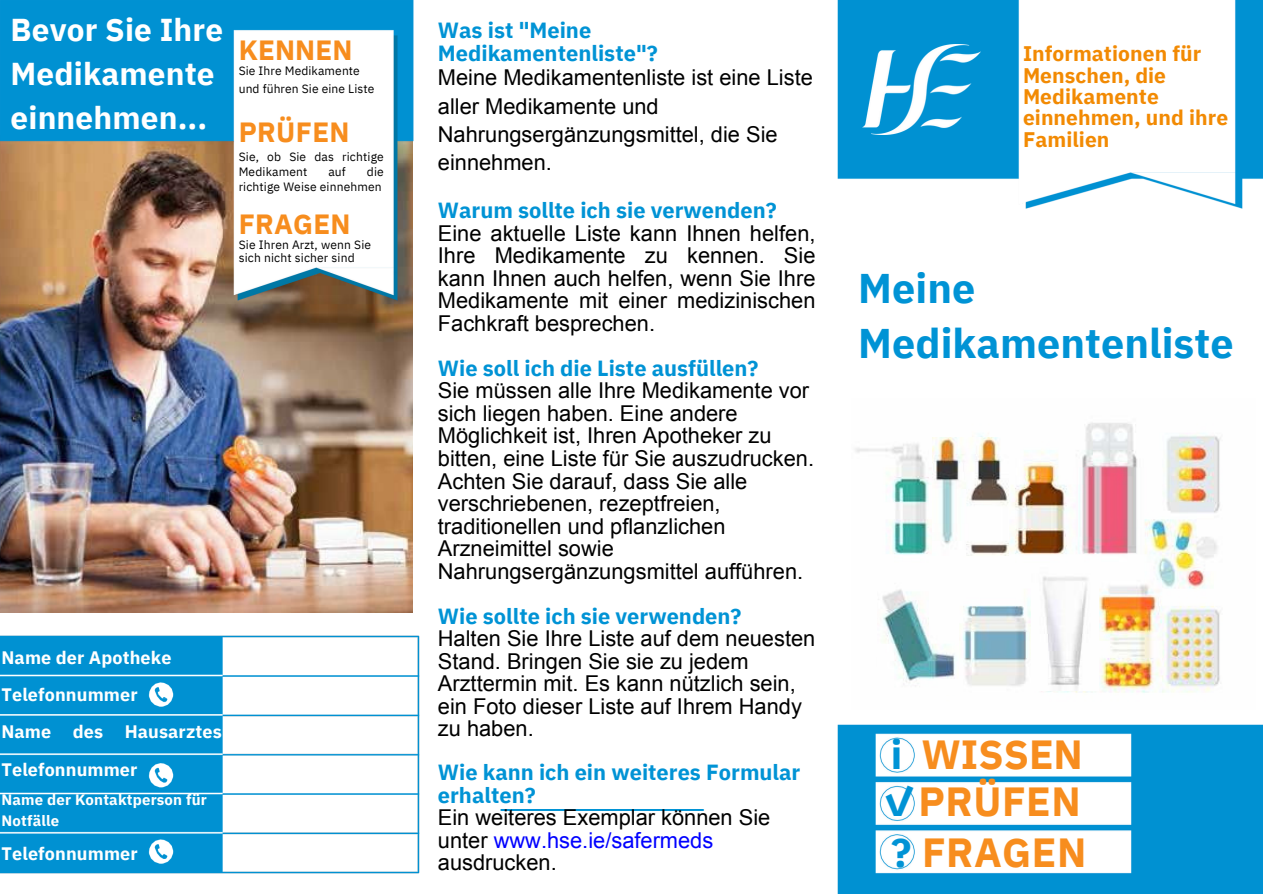
<style>
.page{position:relative;width:1263px;height:894px;background:#fff}
.page>*{position:absolute;margin:0;border:0;box-sizing:border-box;transform-origin:0 0}
.t1{font:700 41.4px/55.2px "IBM Plex Sans";color:#0093d5}
.t2{font:700 40.5px/50.7px "IBM Plex Sans";letter-spacing:.01em;color:#f78d1e}
.t3{font:700 31.5px/43.8px "IBM Plex Sans";letter-spacing:.005em;color:#fff}
.t4{font:700 27.75px "IBM Plex Sans";letter-spacing:.01em;color:#f78d1e}
.t5{font:21.9px/22.5px "Arial";color:#000}
.t6{font:700 21.9px/22.5px "IBM Plex Sans";color:#0093d5}
.t7{font:700 21px/21.3px "IBM Plex Sans";letter-spacing:.005em;color:#f28a03}
.t8{font:700 18px/37.2px "IBM Plex Sans";letter-spacing:.005em;color:#fff}
.t9{font:700 15px/21.3px "IBM Plex Sans";letter-spacing:.01em;color:#fff}
.t10{font:12px/17.1px "IBM Plex Sans";letter-spacing:.01em;color:#000}
.s1{font-family:"IBM Plex Sans";font-weight:700;color:#0093d5}
.s2{color:#00f}
.s3{color:#0093d5}
</style>
<div class="page">
<img style="left:0;top:635px;width:420px;height:239px">
<img style="left:837px;top:724px;width:426px;height:169px">
<img style="left:855px;top:422px;width:366px;height:271px">
<img style="left:877px;top:575px;width:81px;height:118px">
<img style="left:1031px;top:565px;width:68px;height:125px">
<img style="left:932px;top:437px;width:77px;height:118px">
<img style="left:837px;top:0;width:426px;height:209px">
<img style="left:0;top:307px;width:413px;height:305px">
<img style="left:0;top:0;width:414px;height:307px">
<img style="left:500px;top:809px;width:204px;height:1px">
<img style="left:862px;top:44px;width:118px;height:90px">
<p class="t3" style="left:11px;top:7px;width:214px">Bevor Sie Ihre<br>Medikamente einnehmen...</p>
<h5 class="t4" style="left:239px;top:32px;width:115px">KENNEN</h5>
<h4 class="t10" style="left:239px;top:62px;width:137px">Sie Ihre Medikamente und führen Sie eine Liste</h4>
<h4 class="t4" style="left:239px;top:113px;width:112px">PRÜFEN</h4>
<h4 class="t10" style="left:239px;top:149px;width:147px;line-height:15px">Sie, ob Sie das richtige<br>Medikament</h4>
<h4 class="t10" style="left:239px;top:164px;width:147px;line-height:15.1px;text-align:right">die<br>richtige Weise einnehmen</h4>
<h4 class="t4" style="left:239px;top:206px;width:113px">FRAGEN</h4>
<p class="t10" style="left:239px;top:237px;width:134px;line-height:13.5px">Sie Ihren Arzt, wenn Sie sich nicht sicher sind</p>
<h4 class="t10" style="left:328px;top:163px;width:19px">auf</h4>
<p class="t8" style="left:1px;top:638px;width:222px">Name der Apotheke<br>Telefonnummer<br>Name des Hausarztes<br>Telefonnummer</p>
<p class="t9" style="left:1px;top:788px;width:207px">Name der Kontaktperson für<br>Notfälle</p>
<p class="t8" style="left:1px;top:834px;width:138px">Telefonnummer</p>
<p class="t6" style="left:438px;top:19px;width:221px">Was ist "Meine<br>Medikamentenliste"?</p>
<p class="t5" style="left:438px;top:64px;width:376px;line-height:28.2px">Meine Medikamentenliste ist eine Liste aller Medikamente und<br>Nahrungsergänzungsmittel, die Sie einnehmen.</p>
<p class="t5" style="left:438px;top:199px;width:379px"><span class="s1">Warum sollte ich sie verwenden?<br></span>Eine aktuelle Liste kann Ihnen helfen, Ihre Medikamente zu kennen. Sie kann Ihnen auch helfen, wenn Sie Ihre Medikamente mit einer medizinischen Fachkraft besprechen.</p>
<h3 class="t5" style="left:438px;top:357px;width:378px"><span class="s1">Wie soll ich die Liste ausfüllen?<br></span>Sie müssen alle Ihre Medikamente vor sich liegen haben. Eine andere Möglichkeit ist, Ihren Apotheker zu bitten, eine Liste für Sie auszudrucken.<br>Achten Sie darauf, dass Sie alle verschriebenen, rezeptfreien, traditionellen und pflanzlichen Arzneimittel sowie Nahrungsergänzungsmittel aufführen.</h3>
<h1 class="t5" style="left:438px;top:604px;width:379px"><span class="s1">Wie sollte ich sie verwenden?<br></span>Halten Sie Ihre Liste auf dem neuesten<br>Stand. Bringen Sie sie zu jedem<br>Arzttermin mit. Es kann nützlich sein, ein Foto dieser Liste auf Ihrem Handy zu haben.</h1>
<p class="t5" style="left:438px;top:761px;width:364px"><span class="s1">Wie kann ich ein weiteres Formular erhalten?<br></span>Ein weiteres Exemplar können Sie unter <span class="s2">www.hse.ie/safermeds </span>ausdrucken.</p>
<p class="t7" style="left:1023px;top:43px;width:207px">Informationen für<br>Menschen, die<br>Medikamente einnehmen, und ihre<br>Familien</p>
<p class="t1" style="left:858px;top:260px;width:377px">Meine<br>Medikamentenliste</p>
<p class="t2" style="left:891px;top:728px;width:194px"><span class="s3">i</span> WISSEN</p>
<p class="t2" style="left:881px;top:775px;width:207px"><span class="s3">✓</span>PRÜFEN <span class="s3">?</span> FRAGEN</p>
</div>
